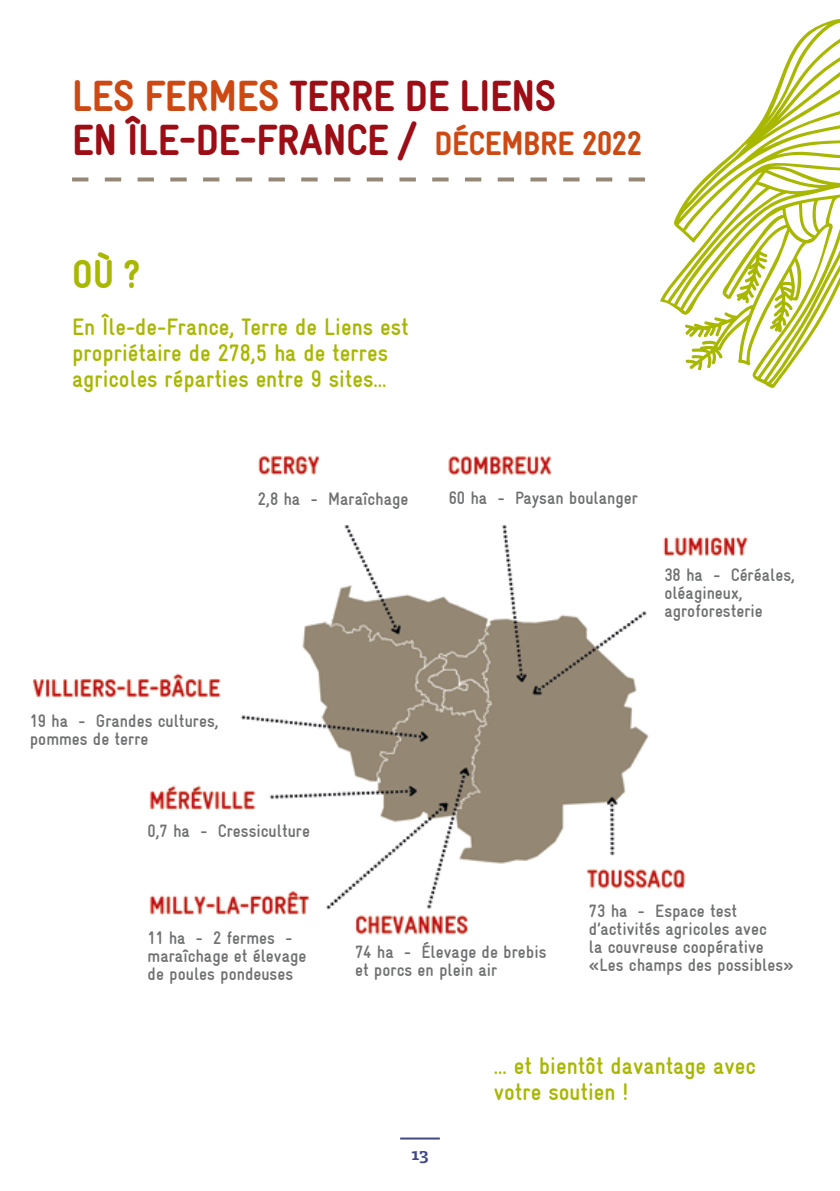
<style>
.page{position:relative;width:840px;height:1191px;background:#fff}
.page>*{position:absolute;margin:0;border:0;box-sizing:border-box;transform-origin:0 0}
.t1{font:900 condensed 44px/44px "Gravur";letter-spacing:-.01em;color:#9d0d15}
.t2{font:900 condensed 40px "Gravur";color:#a8b700}
.t3{font:700 condensed 24px/26px "Gravur";color:#a8b700}
.t4{font:700 condensed 18px/18px "Gravur";color:#707172}
.t5{font:700 16px "Olsen";color:#424785}
.s1{color:#cd4913}
.s2{font-size:34px;color:#cd4913}
</style>
<div class="page">
<hr style="left:400px;top:1137px;width:39px;height:2px;background:#424785">
<svg style="left:72px;top:177px;width:572px;height:4px"></svg>
<svg style="left:660px;top:19px;width:179px;height:369px"></svg>
<img style="left:33px;top:455px;width:715px;height:508px">
<h1 class="t1" style="left:72px;top:74px;width:571px"><span class="s1">LES FERMES</span> TERRE DE LIENS<br>EN ÎLE-DE-FRANCE / <span class="s2">DÉCEMBRE 2022</span></h1>
<h2 class="t2" style="left:72px;top:252px;width:70px">OÙ ?</h2>
<h3 class="t3" style="left:72px;top:314px;width:338px">En Île-de-France, Terre de Liens est propriétaire de 278,5 ha de terres agricoles réparties entre 9 sites...</h3>
<p class="t4" style="left:258px;top:490px;width:152px">2,8 ha - Maraîchage</p>
<p class="t4" style="left:448px;top:489px;width:191px">60 ha - Paysan boulanger</p>
<p class="t4" style="left:664px;top:565px;width:132px">38 ha - Céréales, oléagineux, agroforesterie</p>
<p class="t4" style="left:30px;top:712px;width:190px">19 ha - Grandes cultures, pommes de terre</p>
<p class="t4" style="left:147px;top:822px;width:164px">0,7 ha - Cressiculture</p>
<p class="t4" style="left:147px;top:929px;width:160px">11 ha - 2 fermes - maraîchage et élevage de poules pondeuses</p>
<p class="t4" style="left:355px;top:942px;width:193px">74 ha - Élevage de brebis et porcs en plein air</p>
<p class="t4" style="left:588px;top:901px;width:206px">73 ha - Espace test d’activités agricoles avec<br>la couvreuse coopérative «Les champs des possibles»</p>
<p class="t5" style="left:411px;top:1143px;width:18px">13</p>
<h3 class="t3" style="left:493px;top:1052px;width:263px">... et bientôt davantage avec votre soutien !</h3>
</div>
